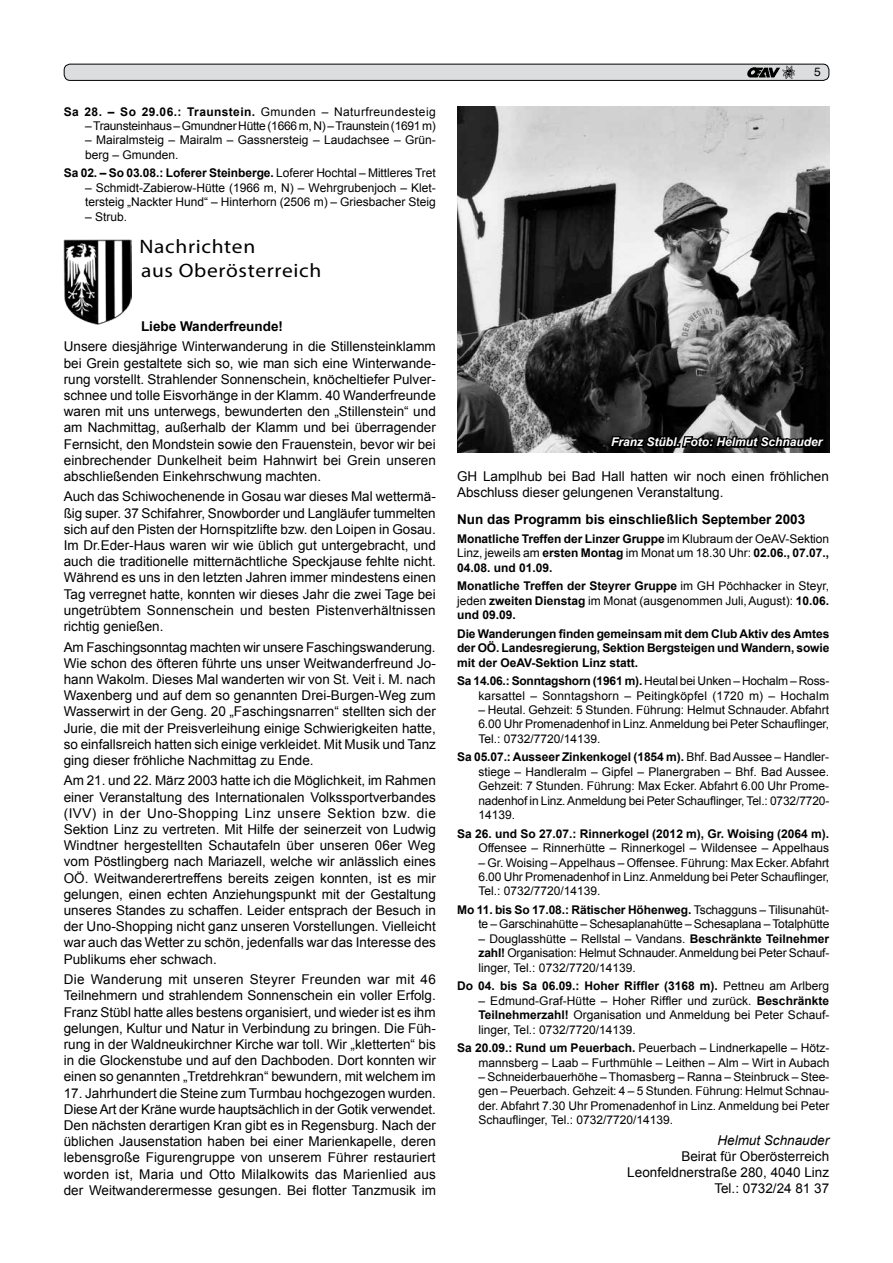
<style>
.page{position:relative;width:893px;height:1263px;background:#fff}
.page>*{position:absolute;margin:0;border:0;box-sizing:border-box;transform-origin:0 0}
.t1{font:19.5px/23.4px "Myriad Pro";letter-spacing:.03em;color:#000;scale:1.1 1}
.t2{font:13.5px/16.2px "Arial";color:#000}
.t3{font:700 13.5px "Arial";color:#000}
.t4{font:italic 13.5px "Arial";color:#000}
.t5{font:12px/14.4px "Arial";color:#000;text-align:justify}
.t6{font:700 12px/14.4px "Arial";color:#000;text-align:justify}
.t7{font:12px "Arial";letter-spacing:-.02em;color:#000}
.t8{font:700 12px "Arial";letter-spacing:.03em;color:#000}
.t9{font:italic 700 12px "Arial";color:#fff}
.t10{font:12px "Helvetica";color:#000}
.s1{font-weight:400}
.s2{font-weight:700}
</style>
<div class="page">
<div style="left:64px;top:64px;width:765px;height:16px;background:#dcddde;border-radius:6px"></div>
<div style="left:64px;top:64px;width:765px;height:17px;border:1px solid #000;border-radius:6px"></div>
<img style="left:747px;top:67px;width:28px;height:10px">
<svg style="left:775px;top:66px;width:20px;height:13px"></svg>
<img style="left:64px;top:240px;width:68px;height:84px">
<img style="left:457px;top:106px;width:373px;height:347px">
<svg style="left:608px;top:432px;width:219px;height:21px;background:#242424"></svg>
<p class="t8" style="left:64px;top:103px;width:373px">Sa 28. – So 29.06.: Traunstein. <span class="s1">Gmunden – Naturfreundesteig</span></p>
<p class="t7" style="left:85px;top:118px;width:352px">– Traunsteinhaus – Gmundner Hütte (1666 m, N) – Traunstein (1691 m)</p>
<p class="t5" style="left:85px;top:133px;width:352px">– Mairalmsteig – Mairalm – Gassnersteig – Laudachsee – Grün&shy;berg – Gmunden.</p>
<p class="t6" style="left:64px;top:166px;width:374px">Sa 02. – So 03.08.: Loferer Steinberge. <span class="s1">Loferer Hochtal – Mittleres Tret</span></p>
<p class="t5" style="left:85px;top:181px;width:352px">– Schmidt-Zabierow-Hütte (1966 m, N) – Wehrgrubenjoch – Klet&shy;tersteig „Nackter Hund“ – Hinterhorn (2506 m) – Griesbacher Steig</p>
<p class="t5" style="left:85px;top:209px;width:41px">– Strub.</p>
<h1 class="t1" style="left:140px;top:235px;width:167px">Nachrichten<br>aus Oberösterreich</h1>
<p class="t3" style="left:141px;top:317px;width:144px">Liebe Wanderfreunde!</p>
<p class="t2" style="left:64px;top:339px;width:374px;text-align:justify">Unsere diesjährige Winterwanderung in die Stillensteinklamm bei Grein gestaltete sich so, wie man sich eine Winterwande&shy;rung vorstellt. Strahlender Sonnenschein, knöcheltiefer Pulver&shy;schnee und tolle Eisvorhänge in der Klamm. 40 Wanderfreunde waren mit uns unterwegs, bewunderten den „Stillenstein“ und am Nachmittag, außerhalb der Klamm und bei überragender Fernsicht, den Mondstein sowie den Frauenstein, bevor wir bei einbrechender Dunkelheit beim Hahnwirt bei Grein unseren abschließenden Einkehrschwung machten.</p>
<p class="t2" style="left:64px;top:489px;width:374px">Auch das Schiwochenende in Gosau war dieses Mal wettermä&shy;ßig super. 37 Schifahrer, Snowborder und Langläufer tummelten sich auf den Pisten der Hornspitzlifte bzw. den Loipen in Gosau.<br>Im Dr. Eder-Haus waren wir wie üblich gut untergebracht, und auch die traditionelle mitternächtliche Speckjause fehlte nicht.<br>Während es uns in den letzten Jahren immer mindestens einen Tag verregnet hatte, konnten wir dieses Jahr die zwei Tage bei ungetrübtem Sonnenschein und besten Pistenverhältnissen richtig genießen.</p>
<p class="t2" style="left:64px;top:639px;width:374px">Am Faschingsonntag machten wir unsere Faschingswanderung.<br>Wie schon des öfteren führte uns unser Weitwanderfreund Jo&shy;hann Wakolm. Dieses Mal wanderten wir von St. Veit i. M. nach Waxenberg und auf dem so genannten Drei-Burgen-Weg zum Wasserwirt in der Geng. 20 „Faschingsnarren“ stellten sich der Jurie, die mit der Preisverleihung einige Schwierigkeiten hatte, so einfallsreich hatten sich einige verkleidet. Mit Musik und Tanz ging dieser fröhliche Nachmittag zu Ende.</p>
<p class="t2" style="left:64px;top:773px;width:374px;text-align:justify">Am 21. und 22. März 2003 hatte ich die Möglichkeit, im Rahmen einer Veranstaltung des Internationalen Volkssportverbandes (IVV) in der Uno-Shopping Linz unsere Sektion bzw. die Sektion Linz zu vertreten. Mit Hilfe der seinerzeit von Ludwig Windtner hergestellten Schautafeln über unseren 06er Weg vom Pöstlingberg nach Mariazell, welche wir anlässlich eines OÖ. Weitwanderertreffens bereits zeigen konnten, ist es mir gelungen, einen echten Anziehungspunkt mit der Gestaltung unseres Standes zu schaffen. Leider entsprach der Besuch in der Uno-Shopping nicht ganz unseren Vorstellungen. Vielleicht war auch das Wetter zu schön, jedenfalls war das Interesse des Publikums eher schwach.</p>
<p class="t2" style="left:64px;top:971px;width:374px">Die Wanderung mit unseren Steyrer Freunden war mit 46<br>Teilnehmern und strahlendem Sonnenschein ein voller Erfolg.<br>Franz Stübl hatte alles bestens organisiert, und wieder ist es ihm gelungen, Kultur und Natur in Verbindung zu bringen. Die Füh&shy;rung in der Waldneukirchner Kirche war toll. Wir „kletterten“ bis in die Glockenstube und auf den Dachboden. Dort konnten wir einen so genannten „Tretdrehkran“ bewundern, mit welchem im</p>
<p class="t2" style="left:64px;top:1085px;width:374px">17. Jahrhundert die Steine zum Turmbau hochgezogen wurden.<br>Diese Art der Kräne wurde hauptsächlich in der Gotik verwendet.<br>Den nächsten derartigen Kran gibt es in Regensburg. Nach der üblichen Jausenstation haben bei einer Marienkapelle, deren lebensgroße Figurengruppe von unserem Führer restauriert worden ist, Maria und Otto Milalkowits das Marienlied aus der Weitwanderermesse gesungen. Bei flotter Tanzmusik im</p>
<p class="t10" style="left:814px;top:65px;width:8px">5</p>
<p class="t9" style="left:611px;top:434px;width:213px">Franz Stübl. Foto: Helmut Schnauder</p>
<p class="t2" style="left:457px;top:468px;width:373px">GH Lamplhub bei Bad Hall hatten wir noch einen fröhlichen<br>Abschluss dieser gelungenen Veranstaltung.</p>
<p class="t3" style="left:457px;top:510px;width:350px">Nun das Programm bis einschließlich September 2003</p>
<p class="t6" style="left:457px;top:532px;width:374px">Monatliche Treffen der Linzer Gruppe <span class="s1">im Klubraum der OeAV-Sektion Linz, jeweils am</span> ersten Montag <span class="s1">im Monat um 18.30 Uhr:</span> 02.06., 07.07., 04.08. und 01.09.</p>
<p class="t6" style="left:457px;top:579px;width:374px">Monatliche Treffen der Steyrer Gruppe <span class="s1">im GH Pöchhacker in Steyr, jeden</span> zweiten Dienstag <span class="s1">im Monat (ausgenommen Juli, August):</span> 10.06. und 09.09.</p>
<p class="t6" style="left:457px;top:627px;width:374px">Die Wanderungen finden gemeinsam mit dem Club Aktiv des Amtes der OÖ. Landesregierung, Sektion Bergsteigen und Wandern, sowie mit der OeAV-Sektion Linz statt.</p>
<p class="t5" style="left:457px;top:674px;width:374px;text-align:right"><span class="s2">Sa 14.06.: Sonntagshorn (1961 m).</span> Heutal bei Unken – Hochalm – Ross&shy;karsattel – Sonntagshorn – Peitingköpfel (1720 m) – Hochalm</p>
<p class="t5" style="left:478px;top:703px;width:352px">– Heutal. Gehzeit: 5 Stunden. Führung: Helmut Schnauder. Abfahrt 6.00 Uhr Promenadenhof in Linz. Anmeldung bei Peter Schauflinger, Tel. : 0732/7720/14139.</p>
<p class="t5" style="left:478px;top:750px;width:352px;text-align:left;text-indent:-21px"><span class="s2">Sa 05.07.: Ausseer Zinkenkogel (1854 m).</span> Bhf. Bad Aussee – Handler&shy;stiege – Handleralm – Gipfel – Planergraben – Bhf. Bad Aussee.<br>Gehzeit: 7 Stunden. Führung: Max Ecker. Abfahrt 6.00 Uhr Prome&shy;nadenhof in Linz. Anmeldung bei Peter Schauflinger, Tel.: 0732/7720- 14139.</p>
<p class="t6" style="left:457px;top:827px;width:374px">Sa 26. und So 27.07.: Rinnerkogel (2012 m), Gr. Woising (2064 m).</p>
<p class="t5" style="left:478px;top:841px;width:352px">Offensee – Rinnerhütte – Rinnerkogel – Wildensee – Appelhaus</p>
<p class="t5" style="left:478px;top:855px;width:352px">– Gr. Woising – Appelhaus – Offensee. Führung: Max Ecker. Abfahrt 6.00 Uhr Promenadenhof in Linz. Anmeldung bei Peter Schauflinger, Tel. : 0732/7720/14139.</p>
<p class="t5" style="left:457px;top:903px;width:374px;text-align:right"><span class="s2">Mo 11. bis So 17.08.: Rätischer Höhenweg.</span> Tschagguns – Tilisunahüt&shy;te – Garschinahütte – Schesaplanahütte – Schesaplana – Totalphütte</p>
<p class="t5" style="left:478px;top:931px;width:352px">– Douglasshütte – Rellstal – Vandans. <span class="s2">Beschränkte Teilnehmer zahl!</span> Organisation: Helmut Schnauder. Anmeldung bei Peter Schauf&shy;linger, Tel. : 0732/7720/14139.</p>
<p class="t6" style="left:457px;top:979px;width:374px">Do 04. bis Sa 06.09.: Hoher Riffler (3168 m). <span class="s1">Pettneu am Arlberg</span></p>
<p class="t5" style="left:478px;top:993px;width:352px">– Edmund-Graf-Hütte – Hoher Riffler und zurück. <span class="s2">Beschränkte Teilnehmerzahl!</span> Organisation und Anmeldung bei Peter Schauf&shy;linger, Tel. : 0732/7720/14139.</p>
<p class="t5" style="left:457px;top:1041px;width:374px;text-align:right"><span class="s2">Sa 20.09.: Rund um Peuerbach.</span> Peuerbach – Lindnerkapelle – Hötz&shy;mannsberg – Laab – Furthmühle – Leithen – Alm – Wirt in Aubach</p>
<p class="t5" style="left:478px;top:1070px;width:352px">– Schneiderbauerhöhe – Thomasberg – Ranna – Steinbruck – Stee&shy;gen – Peuerbach. Gehzeit: 4 – 5 Stunden. Führung: Helmut Schnau&shy;der. Abfahrt 7.30 Uhr Promenadenhof in Linz. Anmeldung bei Peter Schauflinger, Tel.: 0732/7720/14139.</p>
<p class="t4" style="left:717px;top:1131px;width:113px">Helmut Schnauder</p>
<p class="t2" style="left:627px;top:1148px;width:203px;text-align:right">Beirat für Oberösterreich<br>Leonfeldnerstraße 280, 4040 Linz<br>Tel. : 0732/24 81 37</p>
</div>
